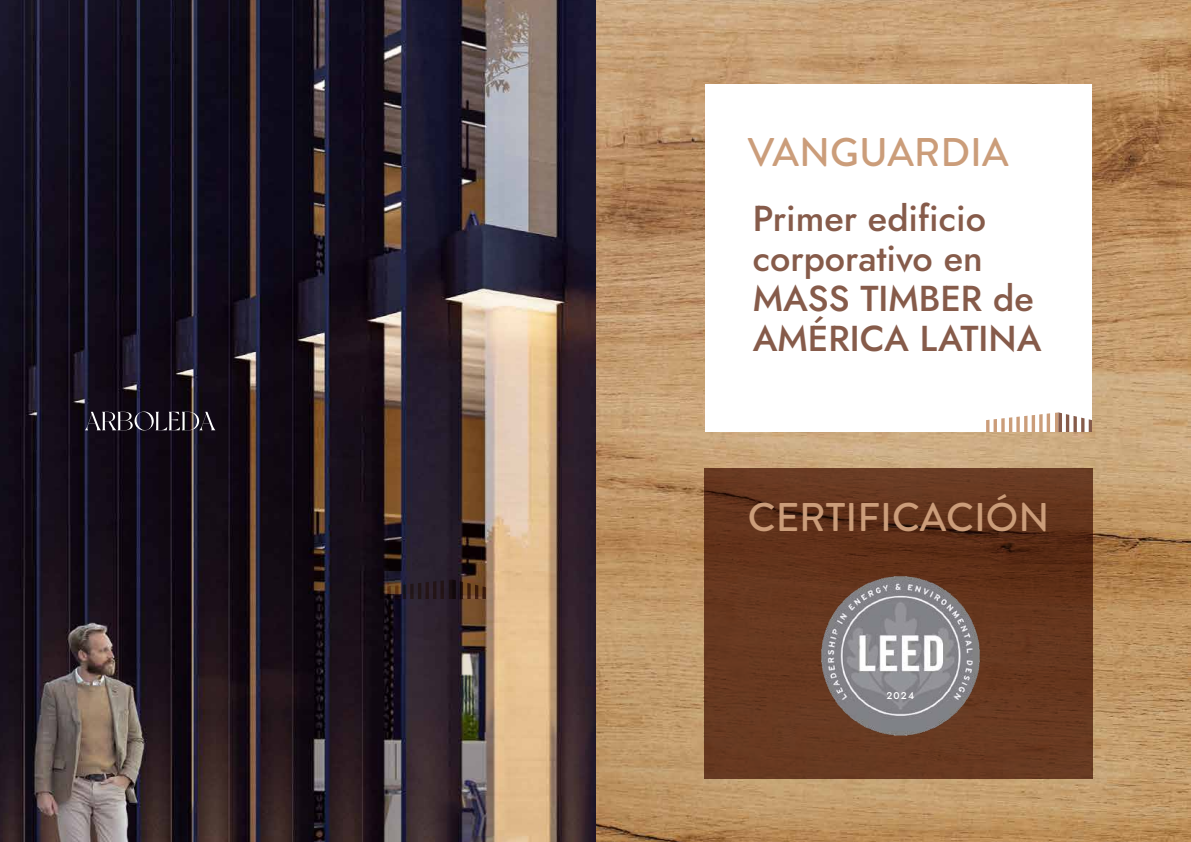
<style>
.page{position:relative;width:1191px;height:842px;background:#fff}
.page>*{position:absolute;margin:0;border:0;box-sizing:border-box;transform-origin:0 0}
.t1{font:500 40px "Brandon Grotesque";color:#cb9d7a}
.t2{font:36px/40px "Jost";color:#865b4a}
.t3{font:9.8px "Jost";color:#fff}
</style>
<div class="page">
<img style="left:595px;top:0;width:596px;height:842px">
<img style="left:0;top:0;width:595px;height:842px">
<div style="left:705px;top:84px;width:387px;height:347px;background:#fff"></div>
<svg style="left:704px;top:468px;width:389px;height:311px;background:#62341d"></svg>
<svg style="left:85px;top:411px;width:130px;height:20px;background:#423c47"></svg>
<svg style="left:380px;top:579px;width:106px;height:19px;background:#382521"></svg>
<img style="left:742px;top:546px;width:316px;height:218px">
<svg style="left:986px;top:412px;width:106px;height:19px"></svg>
<p class="t1" style="left:748px;top:124px;width:262px">VANGUARDIA</p>
<p class="t2" style="left:752px;top:199px;width:290px">Primer edificio corporativo en<br>MASS TIMBER de<br>AMÉRICA LATINA</p>
<p class="t1" style="left:748px;top:489px;width:303px">CERTIFICACIÓN</p>
<p class="t3" style="left:886px;top:689px;width:29px">2024</p>
</div>
